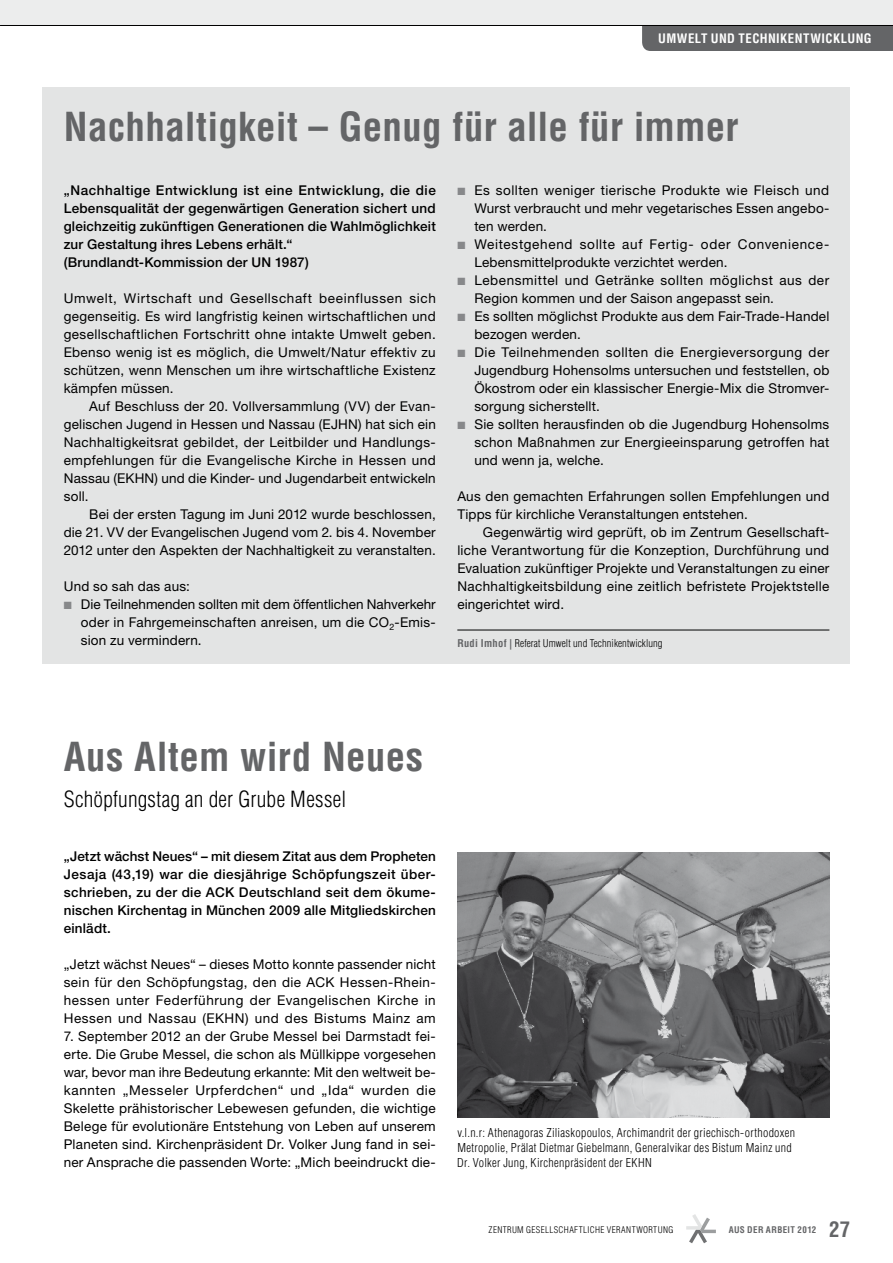
<style>
.page{position:relative;width:893px;height:1263px;background:#fff}
.page>*{position:absolute;margin:0;border:0;box-sizing:border-box;transform-origin:0 0}
.t1{font:700 condensed 39px "Helvetica";letter-spacing:.005em;color:#646567}
.t2{font:300 condensed 21.75px "Helvetica";letter-spacing:.01em;color:#000}
.t3{font:700 condensed 21px "Helvetica";color:#646567}
.t4{font:13.5px/18px "Helvetica Neue LT";letter-spacing:.02em;color:#000;text-align:justify}
.t5{font:500 13.5px/18px "Helvetica Neue LT";letter-spacing:.015em;color:#000}
.t6{font:700 condensed 12.75px "Helvetica";letter-spacing:.035em;color:#fff}
.t7{font:300 condensed 12px/15px "Helvetica";letter-spacing:.02em;color:#000}
.t8{font:300 condensed 10.5px "Helvetica";letter-spacing:.005em;color:#000}
.t9{font:300 condensed 9px "Helvetica";letter-spacing:.04em;color:#000}
.t10{font:700 condensed 9px "Helvetica";letter-spacing:.045em;color:#646567}
.s1{color:#87888a}
.s2{font-weight:700;color:#646567}
</style>
<div class="page">
<div style="left:42px;top:87px;width:808px;height:576px;background:#e3e4e4"></div>
<svg style="left:686px;top:1214px;width:30px;height:29px"></svg>
<hr style="left:457px;top:630px;width:372px;height:1px;background:#000">
<img style="left:457px;top:853px;width:372px;height:265px">
<div style="left:642px;top:26px;width:251px;height:25px;background:#646567"></div>
<div style="left:0;top:0;width:893px;height:25px;background:#eceded"></div>
<hr style="left:0;top:25px;width:893px;height:1px;background:#000">
<p class="t6" style="left:658px;top:30px;width:213px">Umwelt und Technikentwicklung</p>
<h1 class="t1" style="left:64px;top:102px;width:676px">Nachhaltigkeit – Genug für alle für immer</h1>
<p class="t5" style="left:64px;top:181px;width:374px">„Nachhaltige Entwicklung ist eine Entwicklung, die die Lebensqualität der gegenwärtigen Generation sichert und gleichzeitig zukünftigen Generationen die Wahlmöglichkeit zur Gestaltung ihres Lebens erhält.“ (Brundlandt-Kommission der UN 1987)</p>
<p class="t4" style="left:64px;top:289px;width:374px">Umwelt, Wirtschaft und Gesellschaft beeinflussen sich gegenseitig. Es wird langfristig keinen wirtschaftlichen und gesellschaftlichen Fortschritt ohne intakte Umwelt geben.<br>Ebenso wenig ist es möglich, die Umwelt/Natur effektiv zu schützen, wenn Menschen um ihre wirtschaftliche Existenz kämpfen müssen.</p>
<p class="t4" style="left:64px;top:397px;width:374px;text-align:left;text-indent:26px">Auf Beschluss der 20. Vollversammlung (VV) der Evan--- gelischen Jugend in Hessen und Nassau (EJHN) hat sich ein Nachhaltigkeitsrat gebildet, der Leitbilder und Handlungs&shy;empfehlungen für die Evangelische Kirche in Hessen und Nassau (EKHN) und die Kinder- und Jugendarbeit entwickeln soll.</p>
<p class="t4" style="left:64px;top:505px;width:374px;text-indent:26px">Bei der ersten Tagung im Juni 2012 wurde beschlossen, die 21. VV der Evangelischen Jugend vom 2. bis 4. November 2012 unter den Aspekten der Nachhaltigkeit zu veranstalten.</p>
<p class="t4" style="left:64px;top:577px;width:128px">Und so sah das aus:</p>
<p class="t4" style="left:81px;top:595px;width:356px;text-indent:-17px"><span class="s1">■</span> Die Teilnehmenden sollten mit dem öffentlichen Nahverkehr oder in Fahrgemeinschaften anreisen, um die CO<sub>2</sub>-Emis&shy;sion zu vermindern.</p>
<p class="t4" style="left:474px;top:181px;width:357px;text-indent:-17px"><span class="s1">■</span> Es sollten weniger tierische Produkte wie Fleisch und Wurst verbraucht und mehr vegetarisches Essen angebo&shy;ten werden.</p>
<p class="t4" style="left:474px;top:235px;width:356px;text-indent:-17px"><span class="s1">■</span> Weitestgehend sollte auf Fertig- oder Convenience-<br>Lebensmittelprodukte verzichtet werden.</p>
<p class="t4" style="left:474px;top:271px;width:356px;text-indent:-17px"><span class="s1">■</span> Lebensmittel und Getränke sollten möglichst aus der<br>Region kommen und der Saison angepasst sein.</p>
<p class="t4" style="left:474px;top:307px;width:357px;text-indent:-17px"><span class="s1">■</span> Es sollten möglichst Produkte aus dem Fair-Trade-Handel bezogen werden.</p>
<p class="t4" style="left:474px;top:343px;width:357px;text-indent:-17px"><span class="s1">■</span> Die Teilnehmenden sollten die Energieversorgung der Jugendburg Hohensolms untersuchen und feststellen, ob Ökostrom oder ein klassischer Energie-Mix die Stromver&shy;sorgung sicherstellt.</p>
<p class="t4" style="left:474px;top:415px;width:357px;text-indent:-17px"><span class="s1">■</span> Sie sollten herausfinden ob die Jugendburg Hohensolms schon Maßnahmen zur Energieeinsparung getroffen hat und wenn ja, welche.</p>
<p class="t4" style="left:457px;top:487px;width:374px">Aus den gemachten Erfahrungen sollen Empfehlungen und<br>Tipps für kirchliche Veranstaltungen entstehen.</p>
<p class="t4" style="left:457px;top:523px;width:373px;text-indent:26px">Gegenwärtig wird geprüft, ob im Zentrum Gesellschaft&shy;liche Verantwortung für die Konzeption, Durchführung und Evaluation zukünftiger Projekte und Veranstaltungen zu einer Nachhaltigkeitsbildung eine zeitlich befristete Projektstelle eingerichtet wird.</p>
<p class="t8" style="left:457px;top:637px;width:207px"><span class="s2">Rudi I mhof |</span> Referat Umwelt und Technikentwicklung</p>
<h1 class="t1" style="left:64px;top:732px;width:361px">Aus Altem wird Neues</h1>
<h2 class="t2" style="left:64px;top:786px;width:284px">Schöpfungstag an der Grube Messel</h2>
<p class="t5" style="left:64px;top:847px;width:374px;text-align:justify">„Jetzt wächst Neues“ – mit diesem Zitat aus dem Propheten Jesaja (43,19) war die diesjährige Schöpfungszeit über&shy;schrieben, zu der die ACK Deutschland seit dem ökume&shy;nischen Kirchentag in München 2009 alle Mitgliedskirchen einlädt.</p>
<p class="t4" style="left:64px;top:955px;width:374px">„Jetzt wächst Neues“ – dieses Motto konnte passender nicht sein für den Schöpfungstag, den die ACK Hessen-Rhein&shy;hessen unter Federführung der Evangelischen Kirche in Hessen und Nassau (EKHN) und des Bistums Mainz am</p>
<p class="t4" style="left:64px;top:1027px;width:374px">7. September 2012 an der Grube Messel bei Darmstadt fei&shy;erte. Die Grube Messel, die schon als Müllkippe vorgesehen war, bevor man ihre Bedeutung erkannte: Mit den weltweit be&shy;kannten „Messeler Urpferdchen“ und „Ida“ wurden die Skelette prähistorischer Lebewesen gefunden, die wichtige Belege für evolutionäre Entstehung von Leben auf unserem Planeten sind. Kirchenpräsident Dr. Volker Jung fand in sei&shy;ner Ansprache die passenden Worte: „Mich beeindruckt die-</p>
<p class="t7" style="left:457px;top:1124px;width:339px">v.l.n.r: Athenagoras Ziliaskopoulos, Archimandrit der griechisch-orthodoxen<br>Metropolie, Prälat Dietmar Giebelmann, Generalvikar des Bistum Mainz und<br>Dr. Volker Jung, Kirchenpräsident der EKHN</p>
<p class="t9" style="left:489px;top:1224px;width:185px">Zentrum Gesellschaftliche Verantwortung</p>
<p class="t10" style="left:729px;top:1224px;width:89px">Aus der Arbeit 2012</p>
<h3 class="t3" style="left:829px;top:1216px;width:23px">27</h3>
</div>
